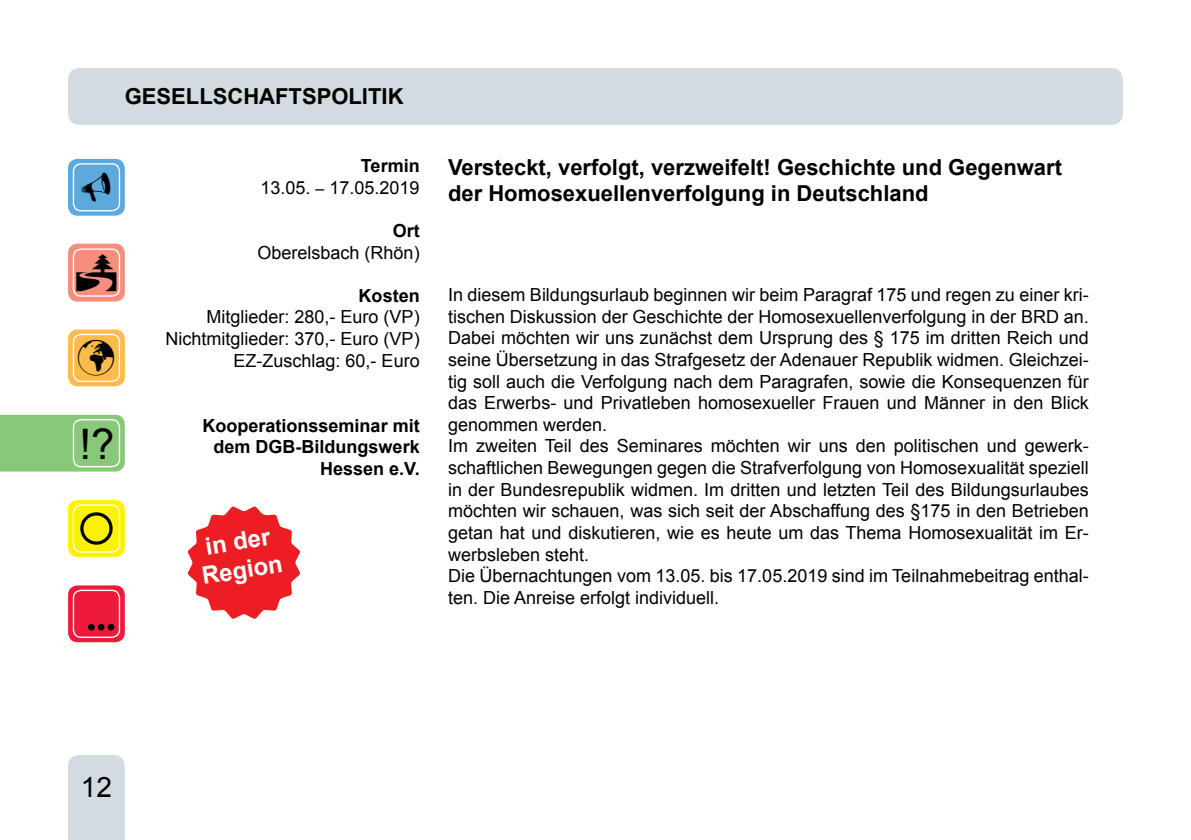
<style>
.page{position:relative;width:1191px;height:840px;background:#fff}
.page>*{position:absolute;margin:0;border:0;box-sizing:border-box;transform-origin:0 0}
.t1{font:42px "Arial";color:#000}
.t2{font:28px "Arial";color:#000}
.t3{font:700 24px/28.8px "Arial";color:#fff;text-align:center}
.t4{font:700 22px/26.4px "Arial";color:#000}
.t5{font:18px/21.6px "Arial";color:#000;text-align:right}
.t6{font:700 18px/21.6px "Arial";color:#000;text-align:right}
.s1{font-weight:700}
.s2{font-size:16px}
</style>
<div class="page">
<div style="left:0;top:414px;width:125px;height:57px;background:#87c879"></div>
<div style="left:68px;top:68px;width:1055px;height:57px;background:#d2dbe0;border-radius:11px"></div>
<div style="left:68px;top:755px;width:57px;height:84px;background:#d2dbe0"></div>
<div style="left:68px;top:159px;width:57px;height:56px;background:#5da9dd;border-radius:9px"></div>
<div style="left:68px;top:243px;width:57px;height:58px;background:#f58e7d;border-radius:9px"></div>
<div style="left:73px;top:248px;width:47px;height:48px;border:1px solid #fff;border-radius:8px"></div>
<div style="left:73px;top:163px;width:47px;height:48px;border:1px solid #fff;border-radius:8px"></div>
<div style="left:73px;top:419px;width:47px;height:48px;border:1px solid #fff;border-radius:8px"></div>
<div style="left:68px;top:329px;width:57px;height:57px;background:#fdba4d;border-radius:9px"></div>
<div style="left:68px;top:500px;width:57px;height:56px;background:#fff200;border-radius:9px"></div>
<svg style="left:80px;top:512px;width:33px;height:32px"></svg>
<div style="left:73px;top:333px;width:47px;height:49px;border:1px solid #fff;border-radius:8px"></div>
<div style="left:73px;top:504px;width:47px;height:48px;border:1px solid #fff;border-radius:8px"></div>
<div style="left:68px;top:585px;width:57px;height:56px;background:#ed1a3b;border-radius:9px"></div>
<div style="left:73px;top:589px;width:47px;height:48px;border:1px solid #fff;border-radius:8px"></div>
<svg style="left:88px;top:623px;width:26px;height:7px"></svg>
<svg style="left:187px;top:506px;width:113px;height:113px"></svg>
<p class="t4" style="left:125px;top:84px;width:280px">GESELLSCHAFTSPOLITIK</p>
<h1 class="t1" style="left:79px;top:416px;width:37px">!?</h1>
<p class="t5" style="left:261px;top:155px;width:161px"><span class="s1">Termin<br></span>13.05. <span class="s2">–</span> 17.05.2019</p>
<p class="t6" style="left:393px;top:220px;width:29px">Ort</p>
<p class="t5" style="left:257px;top:241px;width:164px">Oberelsbach (Rhön)</p>
<p class="t6" style="left:359px;top:285px;width:63px">Kosten</p>
<p class="t5" style="left:165px;top:306px;width:256px">Mitglieder: 280,- Euro (VP)<br>Nichtmitglieder: 370,- Euro (VP)<br>EZ-Zuschlag: 60,- Euro</p>
<p class="t6" style="left:202px;top:414px;width:219px">Kooperationsseminar mit dem DGB-Bildungswerk<br>Hessen e.V.</p>
<h3 class="t3" style="left:195px;top:534px;width:83px;rotate:-9deg">in der<br>Region</h3>
<p class="t4" style="left:448px;top:154px;width:615px">Versteckt, verfolgt, verzweifelt! Geschichte und Gegenwart der Homosexuellenverfolgung in Deutschland</p>
<p class="t5" style="left:448px;top:284px;width:642px;text-align:left">In diesem Bildungsurlaub beginnen wir beim Paragraf 175 und regen zu einer kri&shy;tischen Diskussion der Geschichte der Homosexuellenverfolgung in der BRD an.<br>Dabei möchten wir uns zunächst dem Ursprung des § 175 im dritten Reich und seine Übersetzung in das Strafgesetz der Adenauer Republik widmen. Gleichzei&shy;tig soll auch die Verfolgung nach dem Paragrafen, sowie die Konsequenzen für das Erwerbs- und Privatleben homosexueller Frauen und Männer in den Blick genommen werden.<br>Im zweiten Teil des Seminares möchten wir uns den politischen und gewerk&shy;schaftlichen Bewegungen gegen die Strafverfolgung von Homosexualität speziell in der Bundesrepublik widmen. Im dritten und letzten Teil des Bildungsurlaubes möchten wir schauen, was sich seit der Abschaffung des §175 in den Betrieben getan hat und diskutieren, wie es heute um das Thema Homosexualität im Er&shy;werbsleben steht.<br>Die Übernachtungen vom 13.05. bis 17.05.2019 sind im Teilnahmebeitrag enthal&shy;ten. Die Anreise erfolgt individuell.</p>
<h2 class="t2" style="left:81px;top:767px;width:33px">12</h2>
</div>
